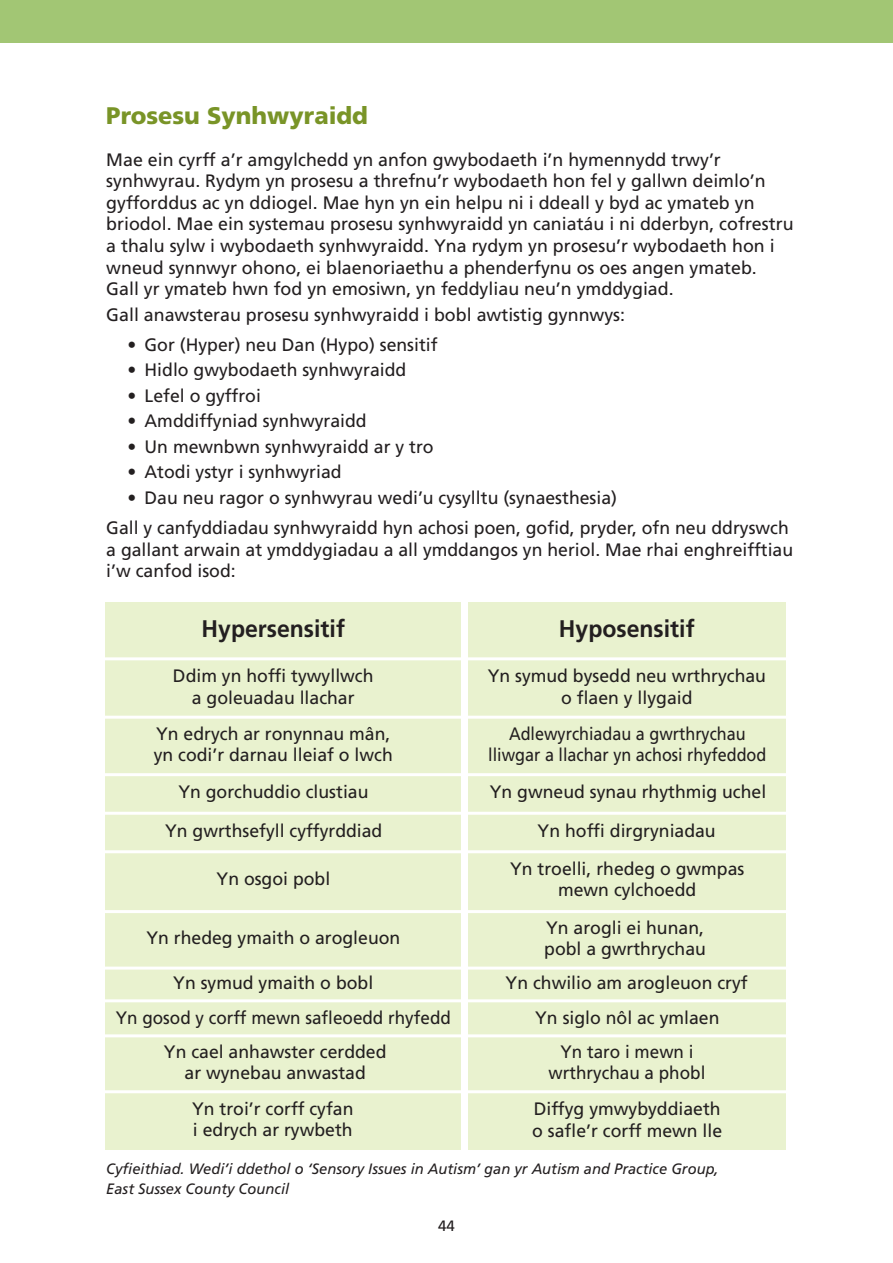
<style>
.page{position:relative;width:893px;height:1263px;background:#fff}
.page>*{position:absolute;margin:0;border:0;box-sizing:border-box;transform-origin:0 0}
.t1{font:700 24px "Frutiger LT Std";color:#231f20;scale:.96 1}
.t2{font:900 24px "Frutiger LT Std";color:#799427}
.t3{font:18px/21.6px "Frutiger LT Std";color:#231f20}
.t4{font:18px/21.6px "Frutiger LT Std";color:#231f20;text-align:center;scale:.9 1}
.t5{font:18px/21.6px "Frutiger LT Std";color:#231f20;text-align:center;scale:.95 1}
.t6{font:italic 15px/19.5px "Frutiger LT Std";color:#231f20}
.t7{font:15px "Frutiger LT Std";color:#231f20}
</style>
<div class="page">
<div style="left:0;top:0;width:893px;height:43px;background:#a2c674"></div>
<div style="left:105px;top:602px;width:356px;height:547px;background:#e9f2cf"></div>
<div style="left:468px;top:602px;width:318px;height:547px;background:#e9f2cf"></div>
<hr style="left:78px;top:657px;width:735px;height:3px;background:#fff">
<hr style="left:71px;top:716px;width:735px;height:3px;background:#fff">
<hr style="left:66px;top:773px;width:735px;height:3px;background:#fff">
<hr style="left:80px;top:812px;width:734px;height:3px;background:#fff">
<hr style="left:87px;top:850px;width:735px;height:3px;background:#fff">
<hr style="left:81px;top:910px;width:735px;height:3px;background:#fff">
<hr style="left:72px;top:966px;width:735px;height:3px;background:#fff">
<hr style="left:82px;top:1090px;width:735px;height:3px;background:#fff">
<hr style="left:80px;top:1034px;width:735px;height:3px;background:#fff">
<hr style="left:81px;top:999px;width:735px;height:3px;background:#fff">
<h1 class="t2" style="left:106px;top:106px;width:263px">Prosesu Synhwyraidd</h1>
<p class="t3" style="left:106px;top:150px;width:689px">Mae ein cyrff a’r amgylchedd yn anfon gwybodaeth i’n hymennydd trwy’r synhwyrau. Rydym yn prosesu a threfnu’r wybodaeth hon fel y gallwn deimlo’n gyfforddus ac yn ddiogel. Mae hyn yn ein helpu ni i ddeall y byd ac ymateb yn briodol. Mae ein systemau prosesu synhwyraidd yn caniatáu i ni dderbyn, cofrestru a thalu sylw i wybodaeth synhwyraidd. Yna rydym yn prosesu’r wybodaeth hon i wneud synnwyr ohono, ei blaenoriaethu a phenderfynu os oes angen ymateb.<br>Gall yr ymateb hwn fod yn emosiwn, yn feddyliau neu’n ymddygiad.</p>
<p class="t3" style="left:106px;top:305px;width:520px">Gall anawsterau prosesu synhwyraidd i bobl awtistig gynnwys:</p>
<p class="t3" style="left:128px;top:335px;width:312px">• Gor (Hyper) neu Dan (Hypo) sensitif</p>
<p class="t3" style="left:128px;top:361px;width:280px">• Hidlo gwybodaeth synhwyraidd</p>
<p class="t3" style="left:128px;top:386px;width:135px">• Lefel o gyffroi</p>
<p class="t3" style="left:128px;top:412px;width:241px">• Amddiffyniad synhwyraidd</p>
<p class="t3" style="left:128px;top:437px;width:308px">• Un mewnbwn synhwyraidd ar y tro</p>
<p class="t3" style="left:128px;top:463px;width:216px">• Atodi ystyr i synhwyriad</p>
<p class="t3" style="left:106px;top:484px;width:684px;line-height:30.2px;text-indent:21px">• Dau neu ragor o synhwyrau wedi’u cysylltu (synaesthesia)<br>Gall y canfyddiadau synhwyraidd hyn achosi poen, gofid, pryder, ofn neu ddryswch</p>
<p class="t3" style="left:106px;top:540px;width:688px">a gallant arwain at ymddygiadau a all ymddangos yn heriol. Mae rhai enghreifftiau i’w canfod isod:</p>
<h1 class="t1" style="left:202px;top:619px;width:151px">Hypersensitif</h1>
<h1 class="t1" style="left:559px;top:619px;width:143px">Hyposensitif</h1>
<p class="t3" style="left:488px;top:667px;width:280px;text-align:center">Yn symud bysedd neu wrthrychau o flaen y llygaid</p>
<p class="t4" style="left:488px;top:724px;width:311px">Adlewyrchiadau a gwrthrychau lliwgar a llachar yn achosi rhyfeddod</p>
<p class="t3" style="left:490px;top:774px;width:278px;line-height:38.1px;text-align:center">Yn gwneud synau rhythmig uchel<br>Yn hoffi dirgryniadau<br>Yn troelli, rhedeg o gwmpas</p>
<p class="t3" style="left:546px;top:872px;width:159px;line-height:37.5px;text-align:center">mewn cylchoedd<br>Yn arogli ei hunan,</p>
<p class="t3" style="left:506px;top:933px;width:244px;line-height:34.3px;text-align:center">pobl a gwrthrychau<br>Yn chwilio am arogleuon cryf<br>Yn siglo nôl ac ymlaen</p>
<p class="t3" style="left:173px;top:667px;width:202px;text-align:center">Ddim yn hoffi tywyllwch a goleuadau llachar</p>
<p class="t3" style="left:154px;top:724px;width:241px">Yn edrych ar ronynnau mân, yn codi’r darnau lleiaf o lwch</p>
<p class="t3" style="left:165px;top:774px;width:219px;line-height:38.5px;text-align:center">Yn gorchuddio clustiau<br>Yn gwrthsefyll cyffyrddiad</p>
<p class="t3" style="left:217px;top:869px;width:115px">Yn osgoi pobl</p>
<p class="t3" style="left:146px;top:928px;width:255px">Yn rhedeg ymaith o arogleuon</p>
<p class="t3" style="left:116px;top:966px;width:337px;line-height:35.4px;text-indent:58px">Yn symud ymaith o bobl<br>Yn gosod y corff mewn safleoedd rhyfedd</p>
<p class="t3" style="left:164px;top:1042px;width:224px;text-align:center">Yn cael anhawster cerdded ar wynebau anwastad</p>
<p class="t3" style="left:192px;top:1099px;width:163px">Yn troi’r corff cyfan i edrych ar rywbeth</p>
<p class="t5" style="left:549px;top:1042px;width:167px">Yn taro i mewn i wrthrychau a phobl</p>
<p class="t3" style="left:532px;top:1100px;width:191px">Diffyg ymwybyddiaeth o safle’r corff mewn lle</p>
<p class="t6" style="left:106px;top:1160px;width:614px">Cyfieithiad. Wedi’i ddethol o ‘Sensory Issues in Autism’ gan yr Autism and Practice Group,<br>East Sussex County Council</p>
<p class="t7" style="left:438px;top:1219px;width:18px">44</p>
</div>
